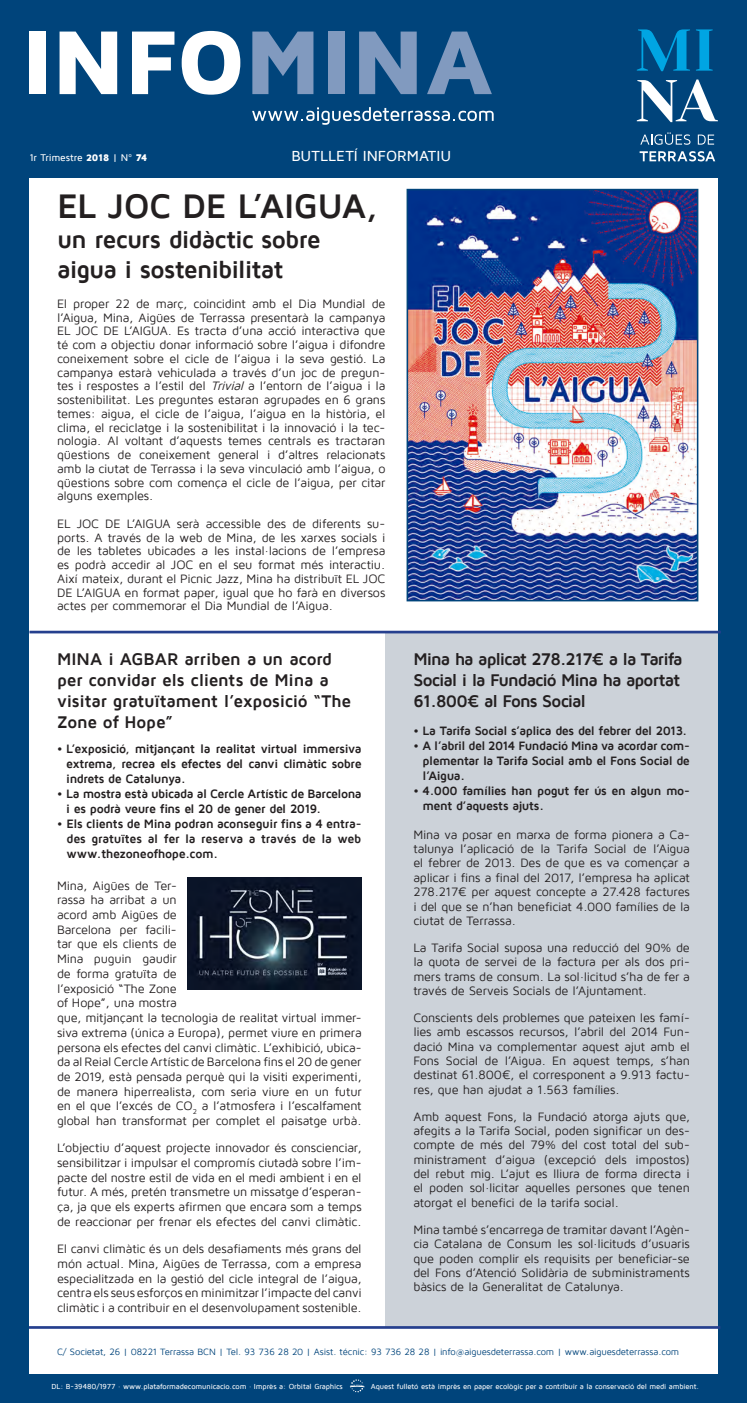
<style>
.page{position:relative;width:747px;height:1403px;background:#fff}
.page>*{position:absolute;margin:0;border:0;box-sizing:border-box;transform-origin:0 0}
.Titular_gran{font:700 35px "Maven Pro";letter-spacing:-.02em;color:#231f20}
.t1{font:700 25px/30px "Maven Pro";letter-spacing:-.035em;color:#231f20}
.t2{font:700 17.38px/20.9px "Maven Pro";letter-spacing:-.025em;color:#231f20}
.t3{font:700 17.38px/20.9px "Maven Pro";letter-spacing:-.055em;color:#231f20}
.t4{font:500 15px "Maven Pro";color:#fff}
.t5{font:12.5px/14.8px "Maven Pro";letter-spacing:-.015em;color:#231f20;text-align:justify}
.texto_base{font:700 12.5px/15px "Maven Pro";letter-spacing:-.035em;color:#231f20;text-align:justify}
.t6{font:500 10px "Maven Pro";letter-spacing:-.015em;color:#fff}
.t7{font:9.38px "Maven Pro";letter-spacing:-.01em;color:#00447b}
.t8{font:500 7.5px "Maven Pro";letter-spacing:-.015em;color:#fff}
.s1{font-weight:900}
.s2{font-size:36.12px}
.s3{font-style:italic}
</style>
<div class="page">
<div style="left:0;top:0;width:747px;height:1402px;background:#00447b"></div>
<div style="left:29px;top:178px;width:689px;height:1195px;background:#fff"></div>
<svg style="left:637px;top:29px;width:53px;height:42px"></svg>
<svg style="left:696px;top:29px;width:17px;height:42px"></svg>
<svg style="left:637px;top:79px;width:81px;height:43px"></svg>
<svg style="left:640px;top:132px;width:50px;height:13px"></svg>
<svg style="left:698px;top:135px;width:16px;height:10px"></svg>
<svg style="left:640px;top:151px;width:75px;height:10px"></svg>
<svg style="left:252px;top:107px;width:242px;height:18px"></svg>
<div style="left:29px;top:32px;width:16px;height:62px;background:#fff"></div>
<svg style="left:60px;top:32px;width:57px;height:62px"></svg>
<svg style="left:132px;top:32px;width:42px;height:62px"></svg>
<svg style="left:182px;top:31px;width:58px;height:64px"></svg>
<svg style="left:252px;top:32px;width:61px;height:62px"></svg>
<div style="left:329px;top:32px;width:16px;height:62px;background:#819abf"></div>
<svg style="left:359px;top:32px;width:58px;height:62px"></svg>
<svg style="left:427px;top:32px;width:65px;height:62px"></svg>
<svg style="left:350px;top:1379px;width:15px;height:13px"></svg>
<div style="left:385px;top:632px;width:333px;height:695px;background:#ccd2d9"></div>
<hr style="left:29px;top:1326px;width:691px;height:2px;background:#253f8e">
<hr style="left:29px;top:631px;width:692px;height:2px;background:#253f8e">
<img style="left:410px;top:192px;width:285px;height:406px">
<div style="left:407px;top:189px;width:291px;height:412px;border:2px solid #00447b"></div>
<img style="left:187px;top:877px;width:175px;height:112px">
<p class="t6" style="left:29px;top:153px;width:120px">1r Trimestre <span class="s1">2018</span> | Nº <span class="s1">74</span></p>
<p class="t4" style="left:291px;top:148px;width:161px">BUTLLETÍ INFORMATIU</p>
<p class="Titular_gran" style="left:57px;top:188px;width:322px">EL JOC DE L’AIGUA<span class="s2">,</span></p>
<p class="t1" style="left:57px;top:225px;width:265px">un recurs didàctic sobre aigua i sostenibilitat</p>
<p class="t5" style="left:57px;top:297px;width:330px;line-height:13.8px">El proper 22 de març, coincidint amb el Dia Mundial de l’Aigua, Mina, Aigües de Terrassa presentarà la campanya EL JOC DE L’AIGUA. Es tracta d’una acció interactiva que té com a objectiu donar informació sobre l’aigua i difondre coneixement sobre el cicle de l’aigua i la seva gestió. La campanya estarà vehiculada a través d’un joc de pregun&shy;tes i respostes a l’estil del <span class="s3">Trivial</span> a l’entorn de l’aigua i la sostenibilitat. Les preguntes estaran agrupades en 6 grans temes: aigua, el cicle de l’aigua, l’aigua en la història, el clima, el reciclatge i la sostenibilitat i la innovació i la tec&shy;nologia. Al voltant d’aquests temes centrals es tractaran qüestions de coneixement general i d’altres relacionats amb la ciutat de Terrassa i la seva vinculació amb l’aigua, o qüestions sobre com comença el cicle de l’aigua, per citar alguns exemples.</p>
<p class="t5" style="left:57px;top:517px;width:330px;line-height:13.8px">EL JOC DE L’AIGUA serà accessible des de diferents su&shy;ports. A través de la web de Mina, de les xarxes socials i de les tabletes ubicades a les instal·lacions de l’empresa es podrà accedir al JOC en el seu format més interactiu.<br>Així mateix, durant el Picnic Jazz, Mina ha distribuït EL JOC DE L’AIGUA en format paper, igual que ho farà en diversos actes per commemorar el Dia Mundial de l’Aigua.</p>
<p class="t2" style="left:57px;top:648px;width:296px">MINA i AGBAR arriben a un acord per convidar els clients de Mina a visitar gratuïtament l’exposició “The<br>Zone of Hope”</p>
<p class="texto_base" style="left:66px;top:741px;width:297px;text-indent:-9px">• L’exposició, mitjançant la realitat virtual immersiva extrema, recrea els efectes del canvi climàtic sobre indrets de Catalunya.</p>
<p class="texto_base" style="left:66px;top:786px;width:297px;text-indent:-9px">• La mostra està ubicada al Cercle Artístic de Barcelona i es podrà veure fins el 20 de gener del 2019.</p>
<p class="texto_base" style="left:66px;top:816px;width:297px;text-indent:-9px">• Els clients de Mina podran aconseguir fins a 4 entra&shy;des gratuïtes al fer la reserva a través de la web www.thezoneofhope.com.</p>
<p class="t5" style="left:57px;top:878px;width:306px;text-align:left">Mina, Aigües de Ter-<br>rassa ha arribat a un<br>acord amb Aigües de<br>Barcelona per facili-<br>tar que els clients de<br>Mina puguin gaudir<br>de forma gratuïta de<br>l’exposició “The Zone<br>of Hope”, una mostra<br>que, mitjançant la tecnologia de realitat virtual immer&shy;siva extrema (única a Europa), permet viure en primera persona els efectes del canvi climàtic. L’exhibició, ubica&shy;da al Reial Cercle Artístic de Barcelona fins el 20 de gener de 2019, està pensada perquè qui la visiti experimenti, de manera hiperrealista, com seria viure en un futur en el que l’excés de CO<sub>2</sub> a l’atmosfera i l’escalfament global han transformat per complet el paisatge urbà.</p>
<p class="t5" style="left:57px;top:1140px;width:306px">L’objectiu d’aquest projecte innovador és conscienciar, sensibilitzar i impulsar el compromís ciutadà sobre l’im&shy;pacte del nostre estil de vida en el medi ambient i en el futur. A més, pretén transmetre un missatge d’esperan&shy;ça, ja que els experts afirmen que encara som a temps de reaccionar per frenar els efectes del canvi climàtic.</p>
<p class="t5" style="left:57px;top:1241px;width:306px">El canvi climàtic és un dels desafiaments més grans del món actual. Mina, Aigües de Terrassa, com a empresa especialitzada en la gestió del cicle integral de l’aigua, centra els seus esforços en minimitzar l’impacte del canvi climàtic i a contribuir en el desenvolupament sostenible.</p>
<p class="t3" style="left:413px;top:648px;width:271px">Mina ha aplicat 278.217€ a la Tarifa<br>Social i la Fundació Mina ha aportat<br>61.800€ al Fons Social</p>
<p class="texto_base" style="left:413px;top:724px;width:275px">• La Tarifa Social s’aplica des del febrer del 2013.</p>
<p class="texto_base" style="left:423px;top:739px;width:269px;text-indent:-9px">• A l’abril del 2014 Fundació Mina va acordar com&shy;plementar la Tarifa Social amb el Fons Social de l’Aigua.</p>
<p class="texto_base" style="left:423px;top:784px;width:269px;text-indent:-9px">• 4.000 famílies han pogut fer ús en algun mo&shy;ment d’aquests ajuts.</p>
<p class="t5" style="left:413px;top:827px;width:278px;line-height:14.4px">Mina va posar en marxa de forma pionera a Ca&shy;talunya l’aplicació de la Tarifa Social de l’Aigua el febrer de 2013. Des de que es va començar a aplicar i fins a final del 2017, l’empresa ha aplicat 278.217€ per aquest concepte a 27.428 factures i del que se n’han beneficiat 4.000 famílies de la ciutat de Terrassa.</p>
<p class="t5" style="left:413px;top:940px;width:278px;line-height:14.4px">La Tarifa Social suposa una reducció del 90% de la quota de servei de la factura per als dos pri&shy;mers trams de consum. La sol·licitud s’ha de fer a través de Serveis Socials de l’Ajuntament.</p>
<p class="t5" style="left:413px;top:1010px;width:278px;line-height:14.4px">Conscients dels problemes que pateixen les famí&shy;lies amb escassos recursos, l’abril del 2014 Fun&shy;dació Mina va complementar aquest ajut amb el Fons Social de l’Aigua. En aquest temps, s’han destinat 61.800€, el corresponent a 9.913 factu&shy;res, que han ajudat a 1.563 famílies.</p>
<p class="t5" style="left:413px;top:1109px;width:278px;line-height:14.4px">Amb aquest Fons, la Fundació atorga ajuts que, afegits a la Tarifa Social, poden significar un des&shy;compte de més del 79% del cost total del sub&shy;ministrament d’aigua (excepció dels impostos) del rebut mig. L’ajut es lliura de forma directa i el poden sol·licitar aquelles persones que tenen atorgat el benefici de la tarifa social.</p>
<p class="t5" style="left:413px;top:1222px;width:278px;line-height:14.4px">Mina també s’encarrega de tramitar davant l’Agèn&shy;cia Catalana de Consum les sol·licituds d’usuaris que poden complir els requisits per beneficiar-se del Fons d’Atenció Solidària de subministraments bàsics de la Generalitat de Catalunya.</p>
<p class="t7" style="left:57px;top:1346px;width:624px">C/ Societat, 26 | 08221 Terrassa BCN | Tel. 93 736 28 20 | Asist. técnic: 93 736 28 28 | info@aiguesdeterrassa.com | www.aiguesdeterrassa.com</p>
<p class="t8" style="left:51px;top:1382px;width:293px">DL: B-39480/1977 · www.plataformadecomunicacio.com · Imprès a: Orbital Graphics</p>
<p class="t8" style="left:371px;top:1382px;width:330px">Aquest fulletó està imprès en paper ecològic per a contribuir a la conservació del medi ambient.</p>
</div>
